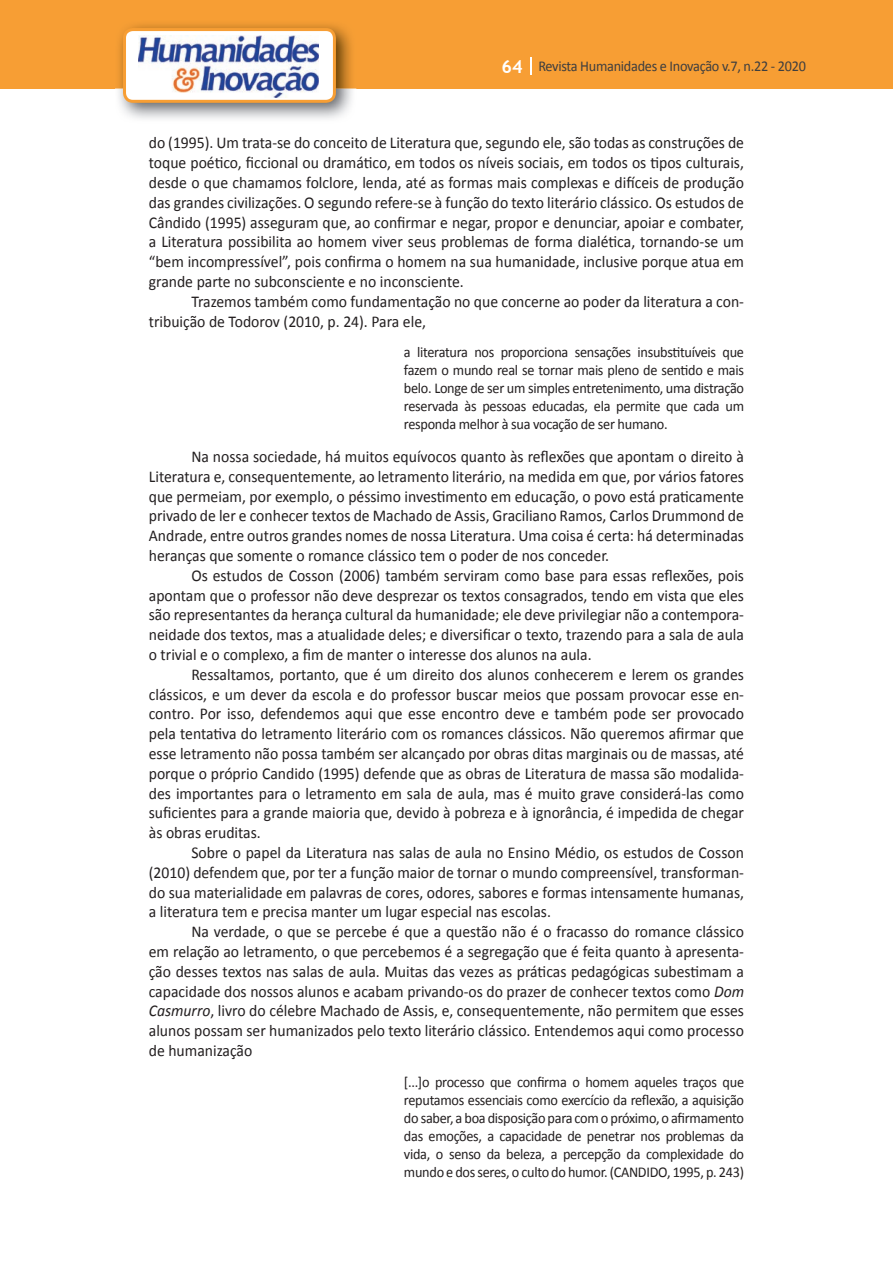
<style>
.page{position:relative;width:893px;height:1263px;background:#fff}
.page>*{position:absolute;margin:0;border:0;box-sizing:border-box;transform-origin:0 0}
.t1{font:16.5px/19.8px "Calibri";color:#231f20;text-align:justify;scale:.95 1}
.t2{font:15px/18px "Calibri";letter-spacing:-.02em;color:#231f20;text-align:justify;scale:.95 1}
.t3{font:15px "Calibri";letter-spacing:-.02em;color:#3e3e3f;scale:.95 1}
.s1{font-family:"Trebuchet MS";font-weight:700;font-size:18px;color:#fff}
.s2{font-style:italic}
</style>
<div class="page">
<div style="left:0;top:0;width:893px;height:88px;background:#f79e34"></div>
<svg style="left:530px;top:57px;width:2px;height:18px"></svg>
<img style="left:115px;top:24px;width:241px;height:95px">
<svg style="left:123px;top:28px;width:213px;height:75px"></svg>
<p class="t3" style="left:501px;top:57px;width:322px"><span class="s1">64</span> Revista Humanidades e Inovação v.7, n.22 - 2020</p>
<p class="t1" style="left:149px;top:133px;width:628px">do (1995). Um trata-se do conceito de Literatura que, segundo ele, são todas as construções de toque poético, ficcional ou dramático, em todos os níveis sociais, em todos os tipos culturais, desde o que chamamos folclore, lenda, até as formas mais complexas e difíceis de produção das grandes civilizações. O segundo refere-se à função do texto literário clássico. Os estudos de Cândido (1995) asseguram que, ao confirmar e negar, propor e denunciar, apoiar e combater, a Literatura possibilita ao homem viver seus problemas de forma dialética, tornando-se um “bem incompressível”, pois confirma o homem na sua humanidade, inclusive porque atua em grande parte no subconsciente e no inconsciente.</p>
<p class="t1" style="left:149px;top:292px;width:628px;text-indent:43px">Trazemos também como fundamentação no que concerne ao poder da literatura a con&shy;tribuição de Todorov (2010, p. 24). Para ele,</p>
<p class="t2" style="left:404px;top:343px;width:360px">a literatura nos proporciona sensações insubstituíveis que fazem o mundo real se tornar mais pleno de sentido e mais belo. Longe de ser um simples entretenimento, uma distração reservada às pessoas educadas, ela permite que cada um responda melhor à sua vocação de ser humano.</p>
<p class="t1" style="left:149px;top:447px;width:628px;text-indent:43px">Na nossa sociedade, há muitos equívocos quanto às reflexões que apontam o direito à Literatura e, consequentemente, ao letramento literário, na medida em que, por vários fatores que permeiam, por exemplo, o péssimo investimento em educação, o povo está praticamente privado de ler e conhecer textos de Machado de Assis, Graciliano Ramos, Carlos Drummond de Andrade, entre outros grandes nomes de nossa Literatura. Uma coisa é certa: há determinadas heranças que somente o romance clássico tem o poder de nos conceder.</p>
<p class="t1" style="left:149px;top:565px;width:628px;text-indent:43px">Os estudos de Cosson (2006) também serviram como base para essas reflexões, pois apontam que o professor não deve desprezar os textos consagrados, tendo em vista que eles são representantes da herança cultural da humanidade; ele deve privilegiar não a contempora&shy;neidade dos textos, mas a atualidade deles; e diversificar o texto, trazendo para a sala de aula o trivial e o complexo, a fim de manter o interesse dos alunos na aula.</p>
<p class="t1" style="left:149px;top:664px;width:628px;text-indent:43px">Ressaltamos, portanto, que é um direito dos alunos conhecerem e lerem os grandes clássicos, e um dever da escola e do professor buscar meios que possam provocar esse en&shy;contro. Por isso, defendemos aqui que esse encontro deve e também pode ser provocado pela tentativa do letramento literário com os romances clássicos. Não queremos afirmar que esse letramento não possa também ser alcançado por obras ditas marginais ou de massas, até porque o próprio Candido (1995) defende que as obras de Literatura de massa são modalida&shy;des importantes para o letramento em sala de aula, mas é muito grave considerá-las como suficientes para a grande maioria que, devido à pobreza e à ignorância, é impedida de chegar às obras eruditas.</p>
<p class="t1" style="left:149px;top:843px;width:628px;text-indent:43px">Sobre o papel da Literatura nas salas de aula no Ensino Médio, os estudos de Cosson (2010) defendem que, por ter a função maior de tornar o mundo compreensível, transforman&shy;do sua materialidade em palavras de cores, odores, sabores e formas intensamente humanas, a literatura tem e precisa manter um lugar especial nas escolas.</p>
<p class="t1" style="left:149px;top:922px;width:628px;text-indent:43px">Na verdade, o que se percebe é que a questão não é o fracasso do romance clássico em relação ao letramento, o que percebemos é a segregação que é feita quanto à apresenta&shy;ção desses textos nas salas de aula. Muitas das vezes as práticas pedagógicas subestimam a capacidade dos nossos alunos e acabam privando-os do prazer de conhecer textos como <span class="s2">Dom Casmurro</span>, livro do célebre Machado de Assis, e, consequentemente, não permitem que esses alunos possam ser humanizados pelo texto literário clássico. Entendemos aqui como processo de humanização</p>
<p class="t2" style="left:404px;top:1073px;width:359px">[...]o processo que confirma o homem aqueles traços que reputamos essenciais como exercício da reflexão, a aquisição do saber, a boa disposição para com o próximo, o afirmamento das emoções, a capacidade de penetrar nos problemas da vida, o senso da beleza, a percepção da complexidade do mundo e dos seres, o culto do humor. (CANDIDO, 1995, p. 243)</p>
</div>
